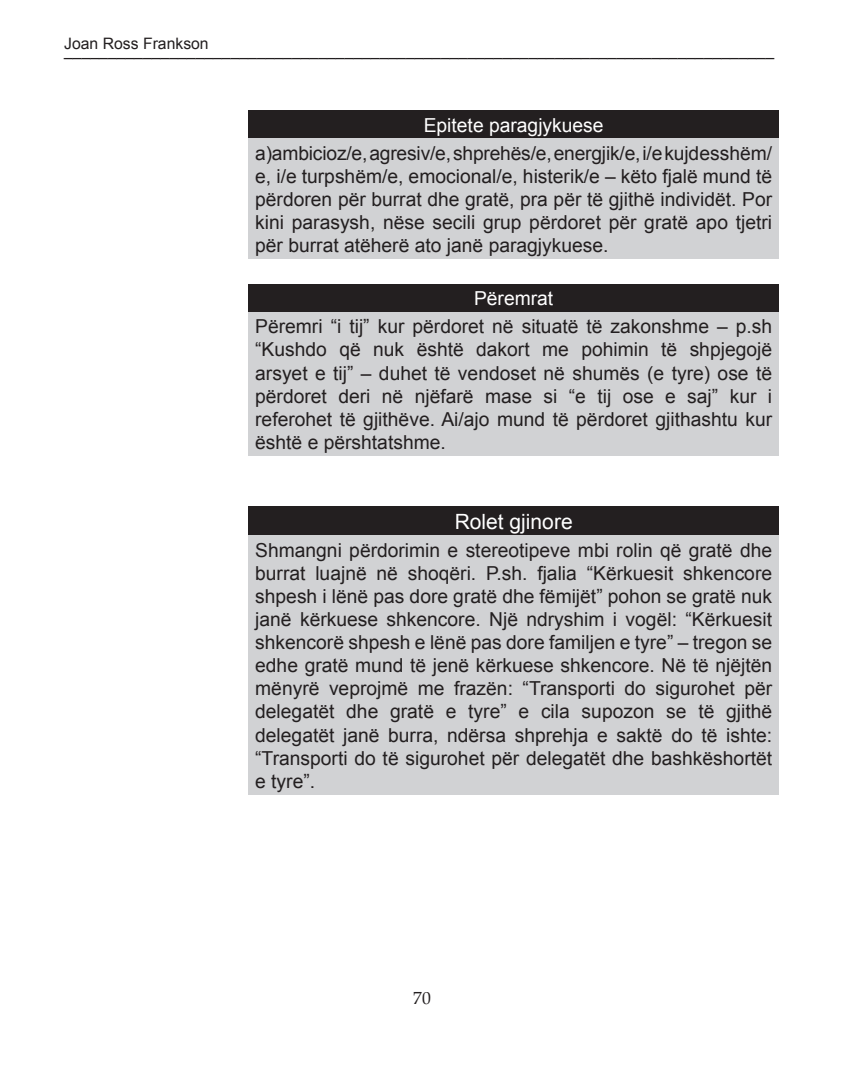
<style>
.page{position:relative;width:844px;height:1092px;background:#fff}
.page>*{position:absolute;margin:0;border:0;box-sizing:border-box;transform-origin:0 0}
.t1{font:21px "Arial";color:#fff}
.t2{font:19.25px/23.1px "Arial";color:#231f20;text-align:justify}
.t3{font:19.25px "Arial";color:#fff}
.t4{font:17.5px "Book Antiqua";color:#231f20}
.t5{font:15.75px "Arial";color:#231f20}
</style>
<div class="page">
<div style="left:248px;top:110px;width:531px;height:29px;background:#231f20"></div>
<div style="left:248px;top:139px;width:531px;height:120px;background:#d1d2d4"></div>
<div style="left:248px;top:284px;width:531px;height:28px;background:#231f20"></div>
<div style="left:248px;top:312px;width:531px;height:144px;background:#d1d2d4"></div>
<div style="left:248px;top:506px;width:531px;height:29px;background:#231f20"></div>
<div style="left:248px;top:535px;width:531px;height:259px;background:#d1d2d4"></div>
<p class="t5" style="left:64px;top:33px;width:146px">Joan Ross Frankson</p>
<p class="t5" style="left:64px;top:40px;width:711px">_________________________________________________________________________________</p>
<p class="t3" style="left:423px;top:112px;width:181px">Epitete paragjykuese</p>
<p class="t2" style="left:255px;top:141px;width:518px">a)ambicioz/e, agresiv/e, shprehës/e, energjik/e, i/e kujdesshëm/ e, i/e turpshëm/e, emocional/e, histerik/e – këto fjalë mund të përdoren për burrat dhe gratë, pra për të gjithë individët. Por kini parasysh, nëse secili grup përdoret për gratë apo tjetri për burrat atëherë ato janë paragjykuese.</p>
<p class="t3" style="left:474px;top:286px;width:81px">Përemrat</p>
<p class="t2" style="left:255px;top:315px;width:518px">Përemri “i tij” kur përdoret në situatë të zakonshme – p.sh “Kushdo që nuk është dakort me pohimin të shpjegojë arsyet e tij” – duhet të vendoset në shumës (e tyre) ose të përdoret deri në njëfarë mase si “e tij ose e saj” kur i referohet të gjithëve. Ai/ajo mund të përdoret gjithashtu kur është e përshtatshme.</p>
<p class="t1" style="left:454px;top:507px;width:119px">Rolet gjinore</p>
<p class="t2" style="left:255px;top:538px;width:518px">Shmangni përdorimin e stereotipeve mbi rolin që gratë dhe burrat luajnë në shoqëri. P.sh. fjalia “Kërkuesit shkencore shpesh i lënë pas dore gratë dhe fëmijët” pohon se gratë nuk janë kërkuese shkencore. Një ndryshim i vogël: “Kërkuesit shkencorë shpesh e lënë pas dore familjen e tyre” – tregon se edhe gratë mund të jenë kërkuese shkencore. Në të njëjtën mënyrë veprojmë me frazën: “Transporti do sigurohet për delegatët dhe gratë e tyre” e cila supozon se të gjithë delegatët janë burra, ndërsa shprehja e saktë do të ishte: “Transporti do të sigurohet për delegatët dhe bashkëshortët e tyre”.</p>
<p class="t4" style="left:413px;top:985px;width:19px">70</p>
</div>
